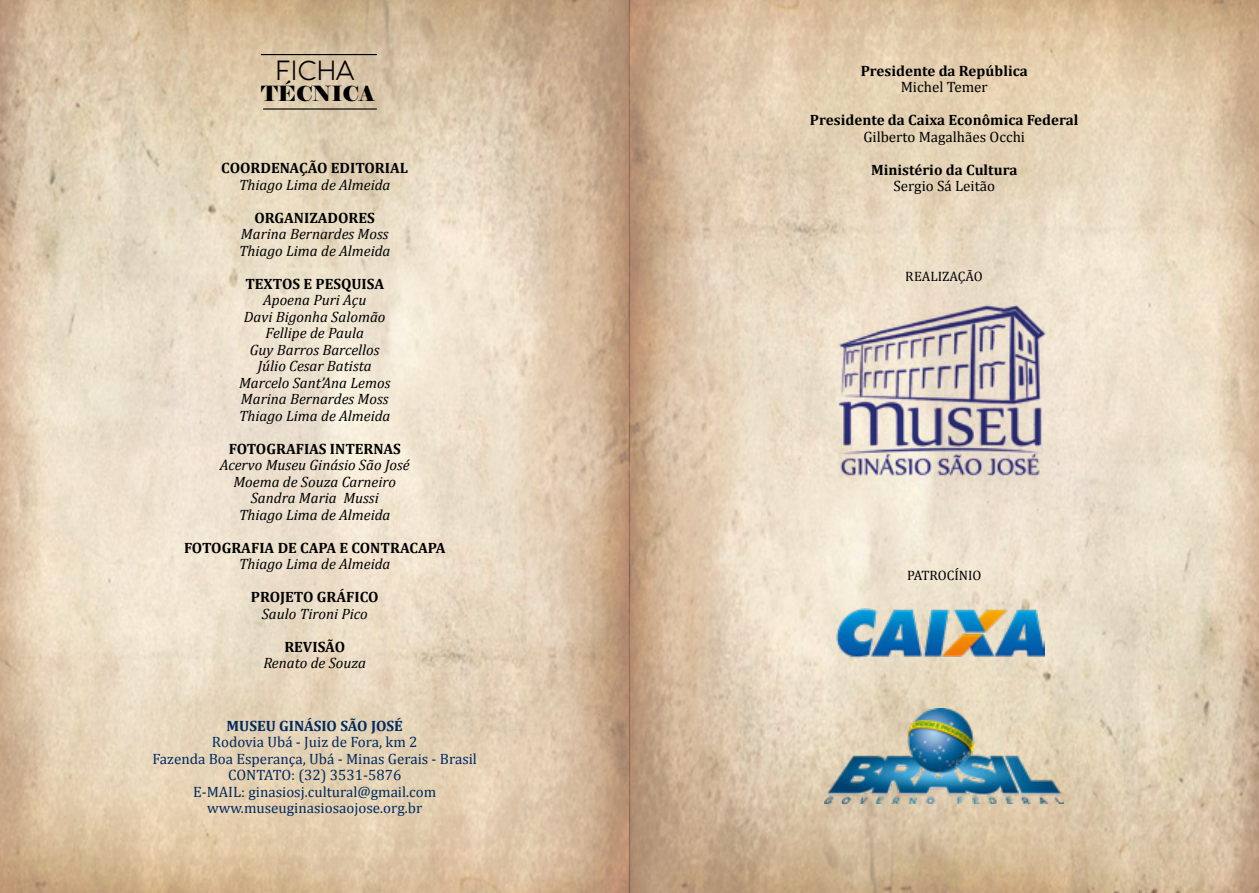
<style>
.page{position:relative;width:1259px;height:893px;background:#fff}
.page>*{position:absolute;margin:0;border:0;box-sizing:border-box;transform-origin:0 0}
.t1{font:300 27px "Aquawax";color:#000}
.t2{font:20.85px "Elephant";color:#000}
.t3{font:italic 15px/16.5px "Cambria";color:#000;text-align:center}
.t4{font:700 15px "Cambria";color:#000}
.t5{font:15px/16.5px "Cambria";color:#00295f;text-align:center}
.t6{font:15px "Cambria";color:#000}
.t7{font:700 15px "Cambria";color:#00295f}
.t8{font:13.65px "Cambria";color:#000}
</style>
<div class="page">
<img style="left:0;top:0;width:1259px;height:893px">
<hr style="left:261px;top:54px;width:116px;height:1px;background:#000">
<hr style="left:263px;top:108px;width:114px;height:2px;background:#000">
<img style="left:825px;top:708px;width:238px;height:95px">
<img style="left:835px;top:601px;width:209px;height:66px">
<img style="left:803px;top:292px;width:283px;height:196px">
<h1 class="t1" style="left:276px;top:55px;width:80px">FICHA</h1>
<h2 class="t2" style="left:261px;top:81px;width:115px">TÉCNICA</h2>
<p class="t4" style="left:221px;top:157px;width:188px">COORDENAÇÃO EDITORIAL</p>
<p class="t3" style="left:239px;top:176px;width:153px">Thiago Lima de Almeida</p>
<p class="t4" style="left:254px;top:207px;width:122px">ORGANIZADORES</p>
<p class="t3" style="left:239px;top:225px;width:153px;text-align:left">Marina Bernardes Moss<br>Thiago Lima de Almeida</p>
<p class="t4" style="left:245px;top:273px;width:140px">TEXTOS E PESQUISA</p>
<p class="t3" style="left:239px;top:291px;width:153px">Apoena Puri Açu<br>Davi Bigonha Salomão<br>Fellipe de Paula<br>Guy Barros Barcellos<br>Júlio Cesar Batista<br>Marcelo Sant’Ana Lemos<br>Marina Bernardes Moss<br>Thiago Lima de Almeida</p>
<p class="t4" style="left:229px;top:438px;width:173px">FOTOGRAFIAS INTERNAS</p>
<p class="t3" style="left:220px;top:456px;width:191px">Acervo Museu Ginásio São José<br>Moema de Souza Carneiro<br>Sandra Maria Mussi<br>Thiago Lima de Almeida</p>
<p class="t4" style="left:184px;top:537px;width:263px">FOTOGRAFIA DE CAPA E CONTRACAPA</p>
<p class="t3" style="left:239px;top:555px;width:153px">Thiago Lima de Almeida</p>
<p class="t4" style="left:251px;top:586px;width:129px">PROJETO GRÁFICO</p>
<p class="t3" style="left:262px;top:605px;width:107px">Saulo Tironi Pico</p>
<p class="t4" style="left:284px;top:636px;width:62px">REVISÃO</p>
<p class="t3" style="left:263px;top:654px;width:104px">Renato de Souza</p>
<p class="t7" style="left:226px;top:715px;width:178px">MUSEU GINÁSIO SÃO JOSÉ</p>
<p class="t5" style="left:152px;top:734px;width:326px">Rodovia Ubá - Juiz de Fora, km 2<br>Fazenda Boa Esperança, Ubá - Minas Gerais - Brasil CONTATO: (32) 3531-5876<br>E-MAIL: ginasiosj.cultural@gmail.com www.museuginasiosaojose.org.br</p>
<p class="t4" style="left:860px;top:60px;width:169px">Presidente da República</p>
<p class="t6" style="left:900px;top:78px;width:88px">Michel Temer</p>
<p class="t4" style="left:810px;top:110px;width:270px">Presidente da Caixa Econômica Federal</p>
<p class="t6" style="left:863px;top:128px;width:163px">Gilberto Magalhães Occhi</p>
<p class="t4" style="left:871px;top:159px;width:148px">Ministério da Cultura</p>
<p class="t6" style="left:893px;top:177px;width:103px">Sergio Sá Leitão</p>
<p class="t8" style="left:905px;top:269px;width:78px">REALIZAÇÃO</p>
<p class="t8" style="left:907px;top:567px;width:76px">PATROCÍNIO</p>
</div>
